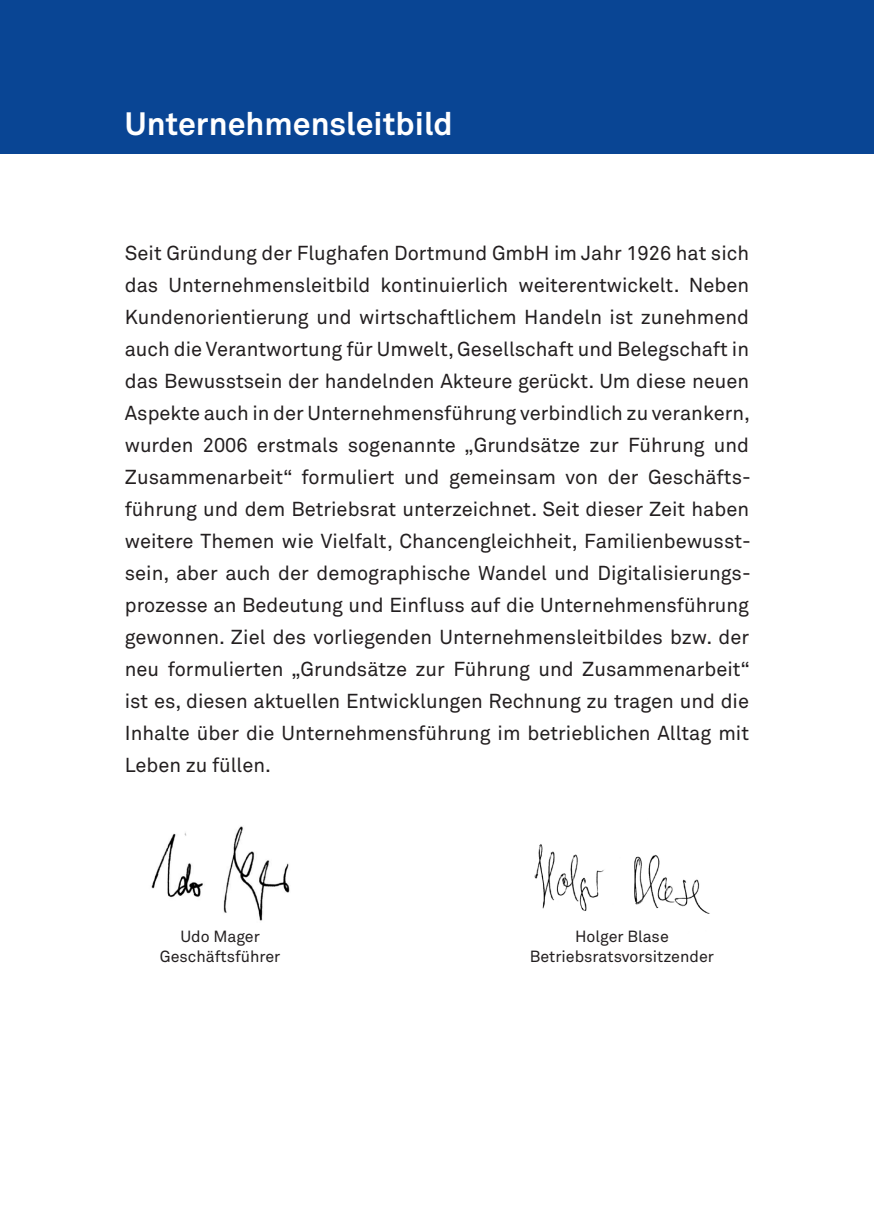
<style>
.page{position:relative;width:874px;height:1225px;background:#fff}
.page>*{position:absolute;margin:0;border:0;box-sizing:border-box;transform-origin:0 0}
.t1{font:700 32px "Akkurat";color:#fff}
.t2{font:20px/32px "Akkurat";color:#231f20;text-align:justify}
.t3{font:16px "Akkurat";color:#231f20}
</style>
<div class="page">
<div style="left:0;top:0;width:873px;height:153px;background:#094594"></div>
<img style="left:151px;top:826px;width:139px;height:95px">
<img style="left:534px;top:844px;width:176px;height:70px">
<p class="t1" style="left:125px;top:103px;width:329px">Unternehmensleitbild</p>
<p class="t2" style="left:125px;top:236px;width:627px">Seit Gründung der Flughafen Dortmund GmbH im Jahr 1926 hat sich das Unternehmensleitbild kontinuierlich weiterentwickelt. Neben Kundenorientierung und wirtschaftlichem Handeln ist zunehmend auch die Verantwortung für Umwelt, Gesellschaft und Belegschaft in das Bewusstsein der handelnden Akteure gerückt. Um diese neuen Aspekte auch in der Unternehmensführung verbindlich zu verankern, wurden 2006 erstmals sogenannte „Grundsätze zur Führung und Zusammenarbeit“ formuliert und gemeinsam von der Geschäfts&shy;führung und dem Betriebsrat unterzeichnet. Seit dieser Zeit haben weitere Themen wie Vielfalt, Chancengleichheit, Familienbewusst&shy;sein, aber auch der demographische Wandel und Digitalisierungs&shy;prozesse an Bedeutung und Einfluss auf die Unternehmensführung gewonnen. Ziel des vorliegenden Unternehmensleitbildes bzw. der neu formulierten „Grundsätze zur Führung und Zusammenarbeit“ ist es, diesen aktuellen Entwicklungen Rechnung zu tragen und die Inhalte über die Unternehmensführung im betrieblichen Alltag mit Leben zu füllen.</p>
<p class="t3" style="left:180px;top:926px;width:81px">Udo Mager</p>
<p class="t3" style="left:160px;top:946px;width:122px">Geschäftsführer</p>
<p class="t3" style="left:574px;top:926px;width:95px">Holger Blase</p>
<p class="t3" style="left:529px;top:946px;width:186px">Betriebsratsvorsitzender</p>
</div>
